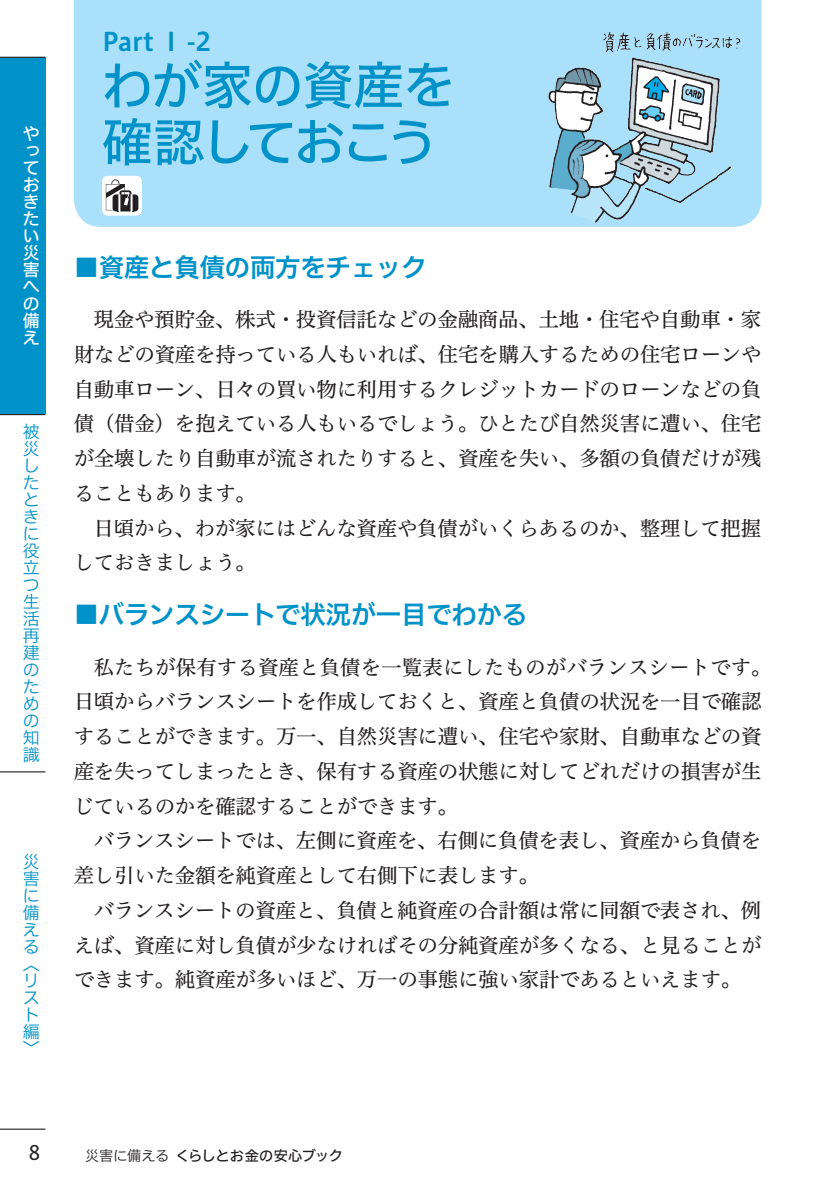
<style>
.page{position:relative;width:840px;height:1191px;background:#fff}
.page>*{position:absolute;margin:0;border:0;box-sizing:border-box;transform-origin:0 0}
.t1{font:51px/56.6px "Hiragino UD Sans F Std W5";letter-spacing:-.025em;color:#0092c8}
.t2{font:25.6px "Hiragino UD Sans F Std W6";letter-spacing:-.015em;color:#0092c8}
.t3{font:20.6px/34.8px "Hiragino UD Serif Std N W4";letter-spacing:-.015em;color:#231f20}
.t4{font:19.8px "Hiragino UD Sans F Std W4";color:#231f20}
.t5{font:17px/17px "Hiragino UD Sans F Std W3";color:#0092c8;text-align:justify}
.t6{font:17px/17px "Hiragino UD Sans F Std W5";color:#fff;text-align:justify}
.t7{font:14.2px "Hiragino UD Sans F Std W5";letter-spacing:-.015em;color:#231f20}
.s1{font-family:"Hiragino UD Sans F Std W3"}
</style>
<div class="page">
<div style="left:0;top:57px;width:45px;height:357px;background:#0092c8"></div>
<hr style="left:0;top:57px;width:45px;height:1px;background:#231f20">
<hr style="left:0;top:1128px;width:45px;height:1px;background:#231f20">
<hr style="left:0;top:414px;width:45px;height:1px;background:#231f20">
<hr style="left:0;top:771px;width:45px;height:1px;background:#231f20">
<div style="left:74px;top:0;width:687px;height:227px;background:#aae0f9"></div>
<svg style="left:102px;top:176px;width:40px;height:39px"></svg>
<img style="left:530px;top:12px;width:230px;height:213px">
<p class="t6" style="left:23px;top:124px;width:18px">やっておきたい災害への備え</p>
<p class="t5" style="left:23px;top:422px;width:18px">被災したときに役立つ生活再建のための知識</p>
<p class="t5" style="left:23px;top:851px;width:18px;text-align:left">災害に備える〈リスト編〉</p>
<p class="t2" style="left:102px;top:22px;width:110px">Part Ⅰ-2</p>
<h1 class="t1" style="left:102px;top:54px;width:354px">わが家の資産を確認しておこう</h1>
<p class="t2" style="left:74px;top:248px;width:354px">■資産と負債の両方をチェック</p>
<p class="t3" style="left:74px;top:301px;width:689px;text-align:justify;text-indent:20px">現金や預貯金、株式・投資信託などの金融商品、土地・住宅や自動車・家財などの資産を持っている人もいれば、住宅を購入するための住宅ローンや自動車ローン、日々の買い物に利用するクレジットカードのローンなどの負債（借金）を抱えている人もいるでしょう。ひとたび自然災害に遭い、住宅が全壊したり自動車が流されたりすると、資産を失い、多額の負債だけが残ることもあります。</p>
<p class="t3" style="left:74px;top:509px;width:688px;text-indent:20px">日頃から、わが家にはどんな資産や負債がいくらあるのか、整理して把握しておきましょう。</p>
<p class="t2" style="left:74px;top:595px;width:455px">■バランスシートで状況が一目でわかる</p>
<p class="t3" style="left:74px;top:648px;width:699px;text-indent:20px">私たちが保有する資産と負債を一覧表にしたものがバランスシートです。日頃からバランスシートを作成しておくと、資産と負債の状況を一目で確認することができます。万一、自然災害に遭い、住宅や家財、自動車などの資産を失ってしまったとき、保有する資産の状態に対してどれだけの損害が生じているのかを確認することができます。</p>
<p class="t3" style="left:74px;top:822px;width:688px;text-indent:20px">バランスシートでは、左側に資産を、右側に負債を表し、資産から負債を差し引いた金額を純資産として右側下に表します。</p>
<p class="t3" style="left:74px;top:891px;width:689px;text-align:justify;text-indent:20px">バランスシートの資産と、負債と純資産の合計額は常に同額で表され、例えば、資産に対し負債が少なければその分純資産が多くなる、と見ることができます。純資産が多いほど、万一の事態に強い家計であるといえます。</p>
<p class="t4" style="left:28px;top:1137px;width:14px">8</p>
<p class="t7" style="left:85px;top:1144px;width:259px"><span class="s1">災害に備える</span>くらしとお金の安心ブック</p>
</div>
